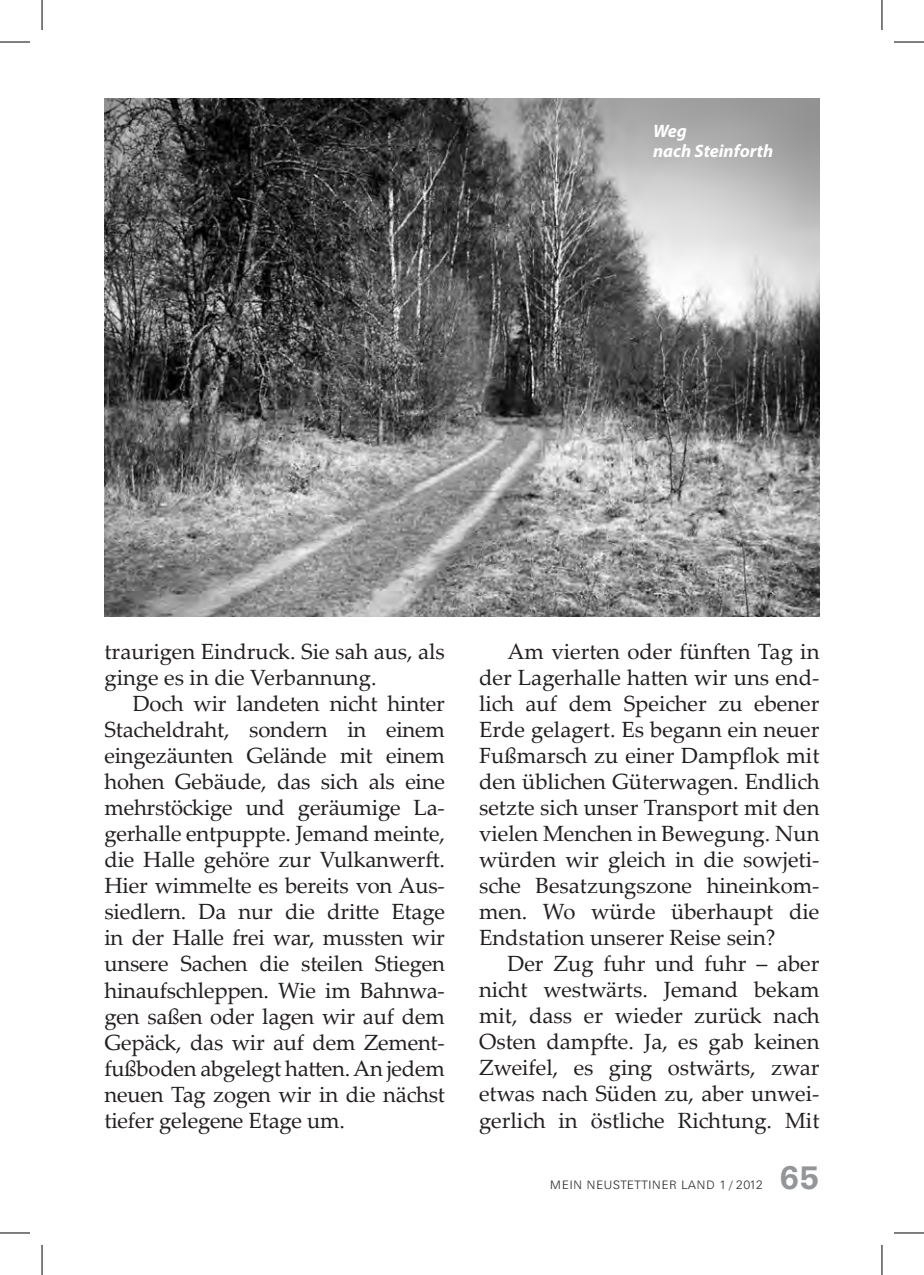
<style>
.page{position:relative;width:924px;height:1275px;background:#fff}
.page>*{position:absolute;margin:0;border:0;box-sizing:border-box;transform-origin:0 0}
.t1{font:700 32px "Univers BQ";color:#939598}
.t2{font:22px/26px "Palatino Linotype";color:#231f20;text-align:justify}
.t3{font:italic 700 18px/20px "Myriad Pro";color:#fff}
.t4{font:300 12px "Univers BQ";letter-spacing:.07em;color:#231f20}
</style>
<div class="page">
<img style="left:104px;top:99px;width:715px;height:517px">
<hr style="left:0;top:42px;width:30px;height:1px;background:#000">
<hr style="left:893px;top:42px;width:30px;height:1px;background:#000">
<hr style="left:0;top:1232px;width:30px;height:1px;background:#000">
<hr style="left:893px;top:1232px;width:30px;height:1px;background:#000">
<hr style="left:42px;top:0;width:1px;height:30px;background:#000">
<hr style="left:42px;top:1245px;width:1px;height:30px;background:#000">
<hr style="left:881px;top:0;width:1px;height:30px;background:#000">
<hr style="left:881px;top:1245px;width:1px;height:30px;background:#000">
<p class="t3" style="left:652px;top:121px;width:122px">Weg<br>nach Steinforth</p>
<p class="t2" style="left:104px;top:638px;width:342px">traurigen Eindruck. Sie sah aus, als ginge es in die Verbannung.</p>
<p class="t2" style="left:104px;top:690px;width:342px;text-indent:28px">Doch wir landeten nicht hinter Stacheldraht, sondern in einem eingezäunten Gelände mit einem hohen Gebäude, das sich als eine mehrstöckige und geräumige La&shy;gerhalle entpuppte. Jemand meinte, die Halle gehöre zur Vulkanwerft.<br>Hier wimmelte es bereits von Aus&shy;siedlern. Da nur die dritte Etage in der Halle frei war, mussten wir unsere Sachen die steilen Stiegen hinaufschleppen. Wie im Bahnwa&shy;gen saßen oder lagen wir auf dem Gepäck, das wir auf dem Zement&shy;fußboden abgelegt hatten. An jedem neuen Tag zogen wir in die nächst tiefer gelegene Etage um.</p>
<p class="t2" style="left:479px;top:638px;width:342px;text-indent:28px">Am vierten oder fünften Tag in der Lagerhalle hatten wir uns end&shy;lich auf dem Speicher zu ebener Erde gelagert. Es begann ein neuer Fußmarsch zu einer Dampflok mit den üblichen Güterwagen. Endlich setzte sich unser Transport mit den vielen Menchen in Bewegung. Nun würden wir gleich in die sowjeti&shy;sche Besatzungszone hineinkom&shy;men. Wo würde überhaupt die Endstation unserer Reise sein?</p>
<p class="t2" style="left:479px;top:950px;width:342px;text-indent:28px">Der Zug fuhr und fuhr – aber nicht westwärts. Jemand bekam mit, dass er wieder zurück nach Osten dampfte. Ja, es gab keinen Zweifel, es ging ostwärts, zwar etwas nach Süden zu, aber unwei&shy;gerlich in östliche Richtung. Mit</p>
<p class="t4" style="left:550px;top:1177px;width:214px">MEIN NEUSTETTINER LAND 1 / 2012</p>
<h1 class="t1" style="left:779px;top:1159px;width:41px">65</h1>
</div>
